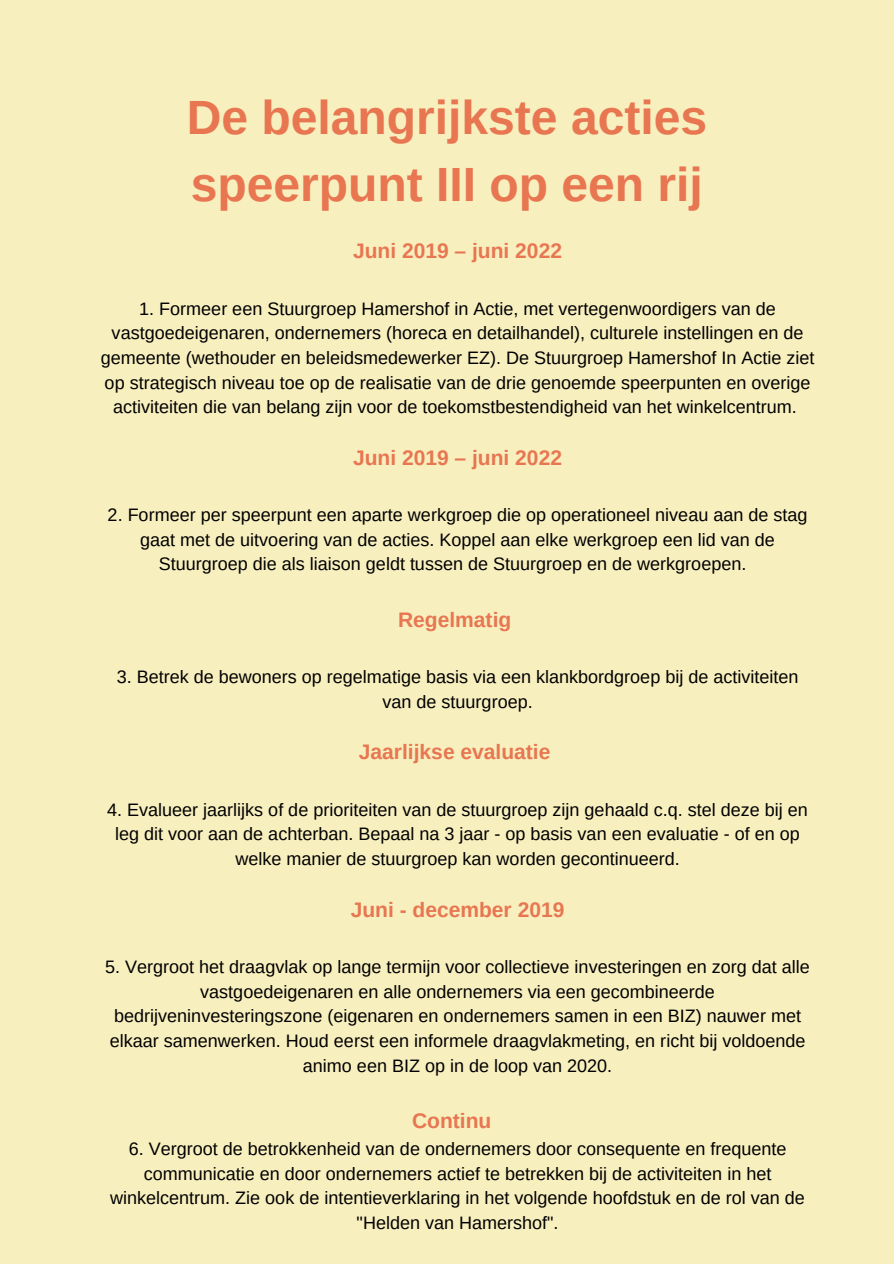
<style>
.page{position:relative;width:894px;height:1264px;background:#fff}
.page>*{position:absolute;margin:0;border:0;box-sizing:border-box;transform-origin:0 0}
.t1{font:700 48px/66.4px "Arimo";color:#e77651}
.t2{font:700 21px "Arimo";color:#e77651}
.t3{font:18px/24.6px "Arimo";color:#000;text-align:center}
</style>
<div class="page">
<div style="left:0;top:0;width:893px;height:1263px;background:#f8efbf"></div>
<h1 class="t1" style="left:187px;top:84px;width:522px">De belangrijkste acties speerpunt III op een rij</h1>
<p class="t2" style="left:353px;top:239px;width:210px">Juni 2019 – juni 2022</p>
<p class="t3" style="left:101px;top:296px;width:715px">1. Formeer een Stuurgroep Hamershof in Actie, met vertegenwoordigers van de vastgoedeigenaren, ondernemers (horeca en detailhandel), culturele instellingen en de gemeente (wethouder en beleidsmedewerker EZ). De Stuurgroep Hamershof In Actie ziet op strategisch niveau toe op de realisatie van de drie genoemde speerpunten en overige activiteiten die van belang zijn voor de toekomstbestendigheid van het winkelcentrum.</p>
<p class="t2" style="left:353px;top:446px;width:210px">Juni 2019 – juni 2022</p>
<p class="t3" style="left:108px;top:502px;width:701px">2. Formeer per speerpunt een aparte werkgroep die op operationeel niveau aan de stag gaat met de uitvoering van de acties. Koppel aan elke werkgroep een lid van de<br>Stuurgroep die als liaison geldt tussen de Stuurgroep en de werkgroepen.</p>
<p class="t2" style="left:398px;top:607px;width:115px">Regelmatig</p>
<p class="t3" style="left:117px;top:664px;width:683px">3. Betrek de bewoners op regelmatige basis via een klankbordgroep bij de activiteiten van de stuurgroep.</p>
<p class="t2" style="left:359px;top:740px;width:193px">Jaarlijkse evaluatie</p>
<p class="t3" style="left:107px;top:797px;width:702px">4. Evalueer jaarlijks of de prioriteiten van de stuurgroep zijn gehaald c.q. stel deze bij en leg dit voor aan de achterban. Bepaal na 3 jaar - op basis van een evaluatie - of en op welke manier de stuurgroep kan worden gecontinueerd.</p>
<p class="t2" style="left:350px;top:897px;width:215px">Juni - december 2019</p>
<p class="t3" style="left:105px;top:954px;width:706px">5. Vergroot het draagvlak op lange termijn voor collectieve investeringen en zorg dat alle vastgoedeigenaren en alle ondernemers via een gecombineerde bedrijveninvesteringszone (eigenaren en ondernemers samen in een BIZ) nauwer met elkaar samenwerken. Houd eerst een informele draagvlakmeting, en richt bij voldoende animo een BIZ op in de loop van 2020.</p>
<p class="t2" style="left:412px;top:1108px;width:81px">Continu</p>
<p class="t3" style="left:110px;top:1136px;width:696px">6. Vergroot de betrokkenheid van de ondernemers door consequente en frequente communicatie en door ondernemers actief te betrekken bij de activiteiten in het winkelcentrum. Zie ook de intentieverklaring in het volgende hoofdstuk en de rol van de "Helden van Hamershof".</p>
</div>
